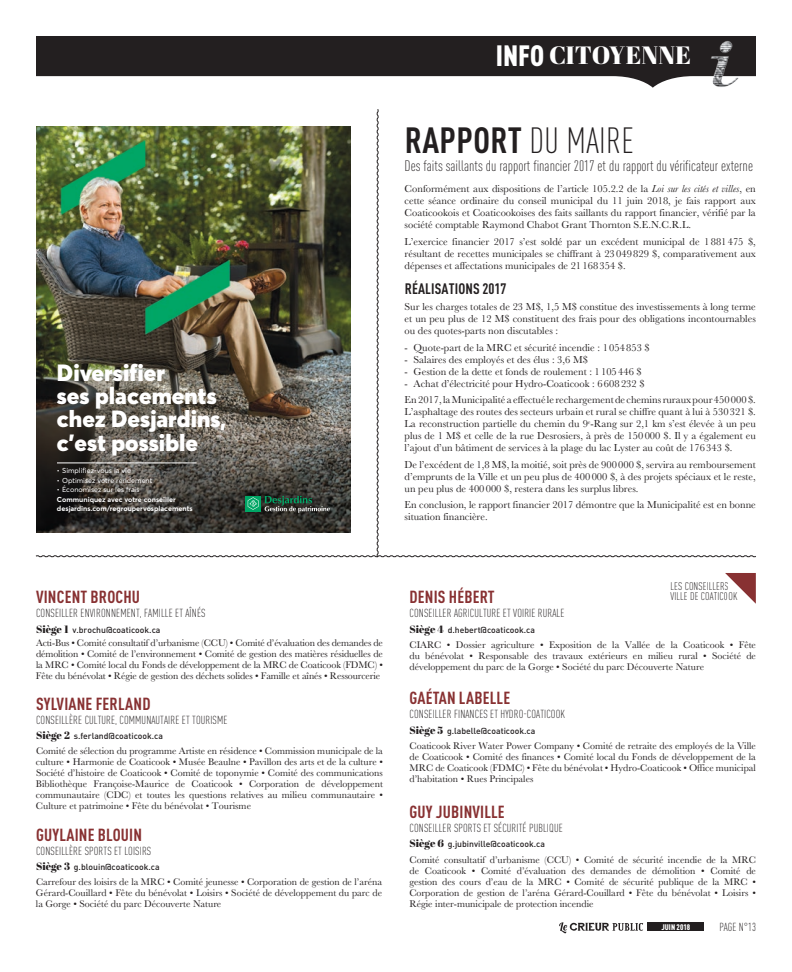
<style>
.page{position:relative;width:792px;height:972px;background:#fff}
.page>*{position:absolute;margin:0;border:0;box-sizing:border-box;transform-origin:0 0}
.t1{font:700 condensed 36px "DINOT";letter-spacing:.01em;color:#231f20}
.t2{font:25px "Abril Fatface";color:#fff}
.t3{font:900 23.2px/23.2px "Averta D";color:#fff}
.t4{font:700 condensed 17.3px "DINOT";letter-spacing:.01em;color:#883132}
.t5{font:300 condensed 15px "DINOT";color:#231f20}
.t6{font:700 condensed 15px "DINOT";letter-spacing:.01em;color:#231f20}
.t7{font:300 condensed 11.5px "DINOT";letter-spacing:.01em;color:#231f20}
.t8{font:300 condensed 11px "DINOT";letter-spacing:.01em;color:#231f20}
.t9{font:10.5px/12px "Baskerville";color:#231f20;text-align:justify}
.t10{font:10px/11px "Baskerville";color:#231f20;text-align:justify}
.t11{font:500 8.6px "DINOT";color:#231f20}
.t12{font:900 condensed 8px "DINOT";letter-spacing:.005em;color:#fff}
.t13{font:7.2px "Averta D";color:#fff}
.t14{font:700 7.2px/9.2px "Averta D";color:#fff}
.s1{font-family:"DINOT";font-weight:900;font-stretch:condensed;font-size:29px}
.s2{font-weight:300}
.s3{font-style:italic}
.s4{font-family:"Bask Old Face"}
.s5{font-family:"Abril Fatface";font-weight:400;font-size:10.6px}
</style>
<div class="page">
<svg style="left:36px;top:36px;width:720px;height:52px;fill:#231f20"></svg>
<img style="left:711px;top:41px;width:28px;height:47px">
<svg style="left:559px;top:922px;width:84px;height:11px"></svg>
<div style="left:648px;top:922px;width:56px;height:9px;background:#231f20"></div>
<svg style="left:725px;top:573px;width:31px;height:31px"></svg>
<img style="left:35px;top:109px;width:721px;height:449px">
<hr style="left:57px;top:463px;width:140px;height:1px;background:#fff">
<h3 class="t3" style="left:57px;top:361px;width:171px">Diversifier<br>ses placements chez Desjardins, c’est possible</h3>
<p class="t13" style="left:57px;top:466px;width:75px">• Simplifiez-vous la vie</p>
<p class="t13" style="left:57px;top:476px;width:97px">• Optimisez votre rendement</p>
<p class="t13" style="left:57px;top:485px;width:84px">• Économisez sur les frais</p>
<p class="t14" style="left:57px;top:495px;width:137px">Communiquez avec votre conseiller desjardins.com/regroupervosplacements</p>
<h2 class="t2" style="left:496px;top:38px;width:97px"><span class="s1">INFO</span> CITOYENNE</h2>
<h1 class="t1" style="left:405px;top:119px;width:231px">RAPPORT <span class="s2">du maire</span></h1>
<h3 class="t5" style="left:405px;top:158px;width:350px">Des faits saillants du rapport financier 2017 et du rapport du vérificateur externe</h3>
<p class="t9" style="left:405px;top:183px;width:353px">Conformément aux dispositions de l’article 105.2.2 de la <span class="s3">Loi sur les cités et villes</span>, en cette séance ordinaire du conseil municipal du 11 juin 2018, je fais rapport aux Coaticookois et Coaticookoises des faits saillants du rapport financier, vérifié par la société comptable Raymond Chabot Grant Thornton S.E.N.C.R.L.</p>
<p class="t9" style="left:405px;top:236px;width:353px">L’exercice financier 2017 s’est soldé par un excédent municipal de 1881475 <span class="s4">$</span>, résultant de recettes municipales se chiffrant à 23049829 <span class="s4">$</span>, comparativement aux dépenses et affectations municipales de 21168 354 <span class="s4">$</span>.</p>
<h3 class="t6" style="left:405px;top:280px;width:103px">RÉALISATIONS 2017</h3>
<p class="t9" style="left:405px;top:301px;width:353px">Sur les charges totales de 23 M<span class="s4">$</span>, 1,5 M<span class="s4">$</span> constitue des investissements à long terme et un peu plus de 12 M<span class="s4">$</span> constituent des frais pour des obligations incontournables ou des quotes-parts non discutables :</p>
<p class="t9" style="left:405px;top:342px;width:247px">- Quote-part de la MRC et sécurité incendie : 1054 853 <span class="s4">$</span></p>
<p class="t9" style="left:405px;top:354px;width:185px">- Salaires des employés et des élus : 3,6 M<span class="s4">$</span></p>
<p class="t9" style="left:405px;top:366px;width:239px">- Gestion de la dette et fonds de roulement : 1105446 <span class="s4">$</span></p>
<p class="t9" style="left:405px;top:375px;width:353px;line-height:16.5px">- Achat d’électricité pour Hydro-Coaticook : 6608232 <span class="s4">$<br></span>En2017, laMunicipalité a effectué le rechargementde cheminsrurauxpour 450000 <span class="s4">$</span>.</p>
<p class="t9" style="left:405px;top:406px;width:353px">L’asphaltage des routes des secteurs urbain et rural se chiffre quant à lui à 530321 <span class="s4">$</span>.<br>La reconstruction partielle du chemin du 9<sup>e</sup>-Rang sur 2,1 km s’est élevée à un peu plus de 1 M<span class="s4">$</span> et celle de la rue Desrosiers, à près de 150 000 <span class="s4">$</span>. Il y a également eu l’ajout d’un bâtiment de services à la plage du lac Lyster au coût de 176343 <span class="s4">$</span>.</p>
<p class="t9" style="left:405px;top:459px;width:353px">De l’excédent de 1,8 M<span class="s4">$</span>, la moitié, soit près de 900000 <span class="s4">$</span>, servira au remboursement d’emprunts de la Ville et un peu plus de 400000 <span class="s4">$</span>, à des projets spéciaux et le reste, un peu plus de 400000 <span class="s4">$</span>, restera dans les surplus libres.</p>
<p class="t9" style="left:405px;top:499px;width:353px">En conclusion, le rapport financier 2017 démontre que la Municipalité est en bonne situation financière.</p>
<p class="t8" style="left:671px;top:579px;width:60px">les conseillers</p>
<h3 class="t4" style="left:410px;top:587px;width:86px">DENIS HÉBERT</h3>
<p class="t7" style="left:410px;top:607px;width:156px">conseiller agriculture et voirie rurale</p>
<p class="t11" style="left:410px;top:624px;width:127px"><span class="s5">Siège 4</span> d.hebert@coaticook.ca</p>
<p class="t10" style="left:410px;top:639px;width:348px">CIARC • Dossier agriculture • Exposition de la Vallée de la Coaticook • Fête du bénévolat • Responsable des travaux extérieurs en milieu rural • Société de développement du parc de la Gorge • Société du parc Découverte Nature</p>
<h3 class="t4" style="left:410px;top:688px;width:102px">GAÉTAN LABELLE</h3>
<p class="t7" style="left:410px;top:708px;width:157px">conseiller finances et Hydro-Coaticook</p>
<p class="t11" style="left:410px;top:725px;width:127px"><span class="s5">Siège 5</span> g.labelle@coaticook.ca</p>
<p class="t10" style="left:409px;top:740px;width:348px">Coaticook River Water Power Company • Comité de retraite des employés de la Ville de Coaticook • Comité des finances • Comité local du Fonds de développement de la MRC de Coaticook (FDMC) • Fête du bénévolat • Hydro-Coaticook • Office municipal d’habitation • Rues Principales</p>
<h3 class="t4" style="left:410px;top:801px;width:97px">GUY JUBINVILLE</h3>
<p class="t7" style="left:410px;top:821px;width:155px">conseiller sports et sécurité publique</p>
<p class="t11" style="left:410px;top:838px;width:137px"><span class="s5">Siège 6</span> g.jubinville@coaticook.ca</p>
<p class="t10" style="left:409px;top:854px;width:348px">Comité consultatif d’urbanisme (CCU) • Comité de sécurité incendie de la MRC de Coaticook • Comité d’évaluation des demandes de démolition • Comité de gestion des cours d’eau de la MRC • Comité de sécurité publique de la MRC • Corporation de gestion de l’aréna Gérard-Couillard • Fête du bénévolat • Loisirs • Régie inter-municipale de protection incendie</p>
<h3 class="t4" style="left:36px;top:587px;width:105px">VINCENT BROCHU</h3>
<p class="t8" style="left:671px;top:590px;width:68px">ville de coaticook</p>
<p class="t7" style="left:36px;top:606px;width:171px">Conseiller environnement, famille et aînés</p>
<p class="t11" style="left:36px;top:624px;width:126px"><span class="s5">Siège 1</span> v.brochu@coaticook.ca</p>
<p class="t10" style="left:36px;top:638px;width:348px">Acti-Bus • Comité consultatif d’urbanisme (CCU) • Comité d’évaluation des demandes de démolition • Comité de l’environnement • Comité de gestion des matières résiduelles de la MRC • Comité local du Fonds de développement de la MRC de Coaticook (FDMC) • Fête du bénévolat • Régie de gestion des déchets solides • Famille et aînés • Ressourcerie</p>
<h3 class="t4" style="left:36px;top:693px;width:116px">SYLVIANE FERLAND</h3>
<p class="t7" style="left:36px;top:713px;width:193px">Conseillère culture, communautaire et tourisme</p>
<p class="t11" style="left:36px;top:730px;width:129px"><span class="s5">Siège 2</span> s.ferland@coaticook.ca</p>
<p class="t10" style="left:36px;top:746px;width:348px">Comité de sélection du programme Artiste en résidence • Commission municipale de la culture • Harmonie de Coaticook • Musée Beaulne • Pavillon des arts et de la culture • Société d’histoire de Coaticook • Comité de toponymie • Comité des communications Bibliothèque Françoise-Maurice de Coaticook • Corporation de développement communautaire (CDC) et toutes les questions relatives au milieu communautaire • Culture et patrimoine • Fête du bénévolat • Tourisme</p>
<h3 class="t4" style="left:36px;top:824px;width:107px">GUYLAINE BLOUIN</h3>
<p class="t7" style="left:36px;top:844px;width:6px">CONSEILLÈRE</p>
<p class="t7" style="left:85px;top:844px;width:68px">sports et loisirs</p>
<p class="t11" style="left:36px;top:861px;width:125px"><span class="s5">Siège 3</span> g.blouin@coaticook.ca</p>
<p class="t10" style="left:36px;top:877px;width:348px">Carrefour des loisirs de la MRC • Comité jeunesse • Corporation de gestion de l’aréna Gérard-Couillard • Fête du bénévolat • Loisirs • Société de développement du parc de la Gorge • Société du parc Découverte Nature</p>
<p class="t12" style="left:661px;top:922px;width:30px">juin 2018</p>
<p class="t7" style="left:720px;top:921px;width:5px">PAGE</p>
<p class="t7" style="left:739px;top:921px;width:19px">N°13</p>
</div>
